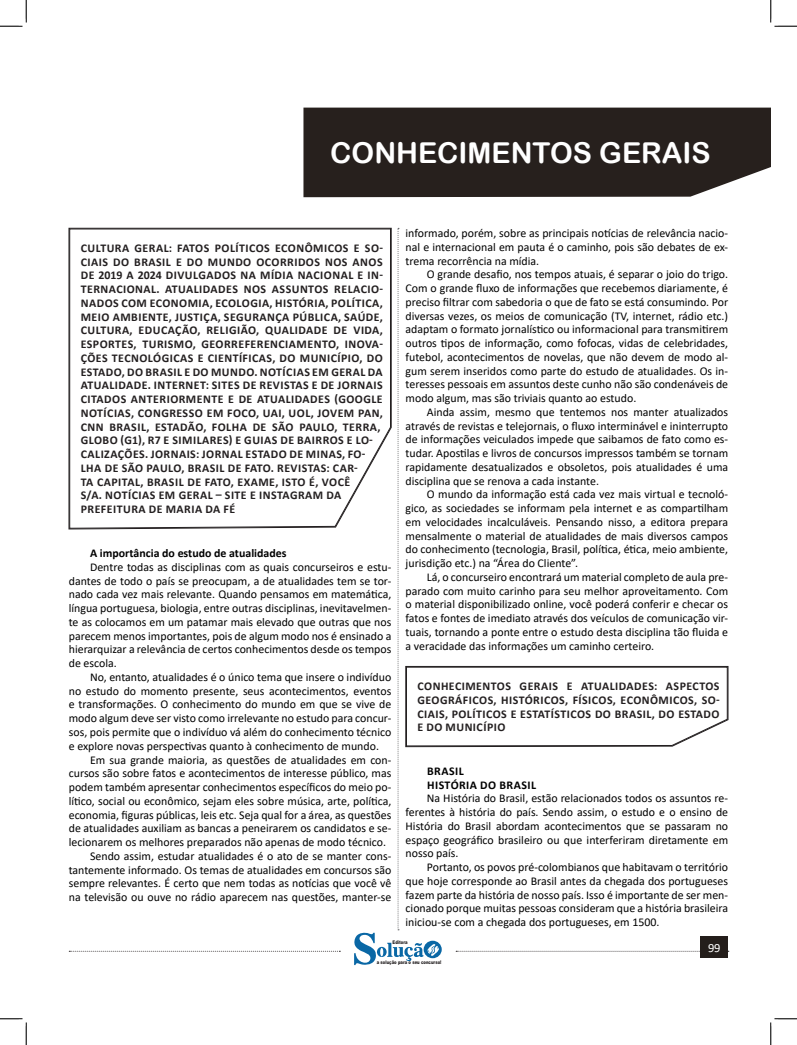
<style>
.page{position:relative;width:797px;height:1045px;background:#fff}
.page>*{position:absolute;margin:0;border:0;box-sizing:border-box;transform-origin:0 0}
.t1{font:28.75px "Arial Rounded MT Bold";color:#fff}
.t2{font:12.5px "Calibri";color:#fff}
.TEXTO_BASE{font:11.88px/13.8px "Calibri";color:#000;text-align:justify}
.CAIXINHAS{font:700 11.88px/13.8px "Calibri";letter-spacing:.04em;color:#231f20}
.Normal__Web{font:11.88px/13.8px "Calibri";color:#000;text-align:justify}
.TEXTO_BASE-2{font:700 11.88px "Calibri";color:#000}
.TITULO_DE_LEI{font:700 11.88px "Calibri";letter-spacing:.04em;color:#000}
.t3{font:900 5px "Arial";color:#231f20;scale:.76 1}
</style>
<div class="page">
<svg style="left:69px;top:951px;width:271px;height:1px"></svg>
<div style="left:303px;top:108px;width:467px;height:89px;background:#27201d"></div>
<svg style="left:69px;top:229px;width:285px;height:299px"></svg>
<svg style="left:354px;top:228px;width:375px;height:737px"></svg>
<svg style="left:0;top:0;width:27px;height:27px"></svg>
<svg style="left:0;top:1018px;width:27px;height:27px"></svg>
<svg style="left:770px;top:0;width:27px;height:27px"></svg>
<svg style="left:770px;top:1018px;width:27px;height:27px"></svg>
<h1 class="t1" style="left:330px;top:136px;width:382px">CONHECIMENTOS GERAIS</h1>
<p class="CAIXINHAS" style="left:81px;top:241px;width:304px">CULTURA GERAL: FATOS POLÍTICOS ECONÔMICOS E SO-CIAIS DO BRASIL E DO MUNDO OCORRIDOS NOS ANOS DE 2019 A 2024 DIVULGADOS NA MÍDIA NACIONAL E IN-TERNACIONAL. ATUALIDADES NOS ASSUNTOS RELACIO-NADOS COM ECONOMIA, ECOLOGIA, HISTÓRIA, POLÍTICA, MEIO AMBIENTE, JUSTIÇA, SEGURANÇA PÚBLICA, SAÚDE, CULTURA, EDUCAÇÃO, RELIGIÃO, QUALIDADE DE VIDA, ESPORTES, TURISMO, GEORREFERENCIAMENTO, INOVA-ÇÕES TECNOLÓGICAS E CIENTÍFICAS, DO MUNICÍPIO, DO ESTADO, DO BRASIL E DO MUNDO. NOTÍCIAS EM GERAL DA ATUALIDADE. INTERNET: SITES DE REVISTAS E DE JORNAIS CITADOS ANTERIORMENTE E DE ATUALIDADES (GOOGLE NOTÍCIAS, CONGRESSO EM FOCO, UAI, UOL, JOVEM PAN, CNN BRASIL, ESTADÃO, FOLHA DE SÃO PAULO, TERRA, GLOBO (G1), R7 E SIMILARES) E GUIAS DE BAIRROS E LO-CALIZAÇÕES. JORNAIS: JORNAL ESTADO DE MINAS, FO-LHA DE SÃO PAULO, BRASIL DE FATO. REVISTAS: CAR-<br>TA CAPITAL, BRASIL DE FATO, EXAME, ISTO É, VOCÊ<br>S/A. NOTÍCIAS EM GERAL – SITE E INSTAGRAM DA PREFEITURA DE MARIA DA FÉ</p>
<p class="TEXTO_BASE-2" style="left:90px;top:545px;width:198px">A importância do estudo de atualidades</p>
<p class="TEXTO_BASE" style="left:69px;top:560px;width:324px;text-indent:21px">Dentre todas as disciplinas com as quais concurseiros e estu&shy;dantes de todo o país se preocupam, a de atualidades tem se tor&shy;nado cada vez mais relevante. Quando pensamos em matemática, língua portuguesa, biologia, entre outras disciplinas, inevitavelmen&shy;te as colocamos em um patamar mais elevado que outras que nos parecem menos importantes, pois de algum modo nos é ensinado a hierarquizar a relevância de certos conhecimentos desde os tempos de escola.</p>
<p class="TEXTO_BASE" style="left:69px;top:670px;width:324px;text-indent:21px">No, entanto, atualidades é o único tema que insere o indivíduo no estudo do momento presente, seus acontecimentos, eventos e transformações. O conhecimento do mundo em que se vive de modo algum deve ser visto como irrelevante no estudo para concur&shy;sos, pois permite que o indivíduo vá além do conhecimento técnico e explore novas perspectivas quanto à conhecimento de mundo.</p>
<p class="TEXTO_BASE" style="left:69px;top:752px;width:324px;text-indent:21px">Em sua grande maioria, as questões de atualidades em con&shy;cursos são sobre fatos e acontecimentos de interesse público, mas podem também apresentar conhecimentos específicos do meio po&shy;lítico, social ou econômico, sejam eles sobre música, arte, política, economia, figuras públicas, leis etc. Seja qual for a área, as questões de atualidades auxiliam as bancas a peneirarem os candidatos e se&shy;lecionarem os melhores preparados não apenas de modo técnico.</p>
<p class="TEXTO_BASE" style="left:69px;top:848px;width:324px;text-indent:21px">Sendo assim, estudar atualidades é o ato de se manter cons&shy;tantemente informado. Os temas de atualidades em concursos são sempre relevantes. É certo que nem todas as notícias que você vê na televisão ou ouve no rádio aparecem nas questões, manter-se</p>
<p class="TEXTO_BASE" style="left:405px;top:226px;width:324px">informado, porém, sobre as principais notícias de relevância nacio&shy;nal e internacional em pauta é o caminho, pois são debates de ex&shy;trema recorrência na mídia.</p>
<p class="TEXTO_BASE" style="left:405px;top:267px;width:324px;text-indent:21px">O grande desafio, nos tempos atuais, é separar o joio do trigo.<br>Com o grande fluxo de informações que recebemos diariamente, é preciso filtrar com sabedoria o que de fato se está consumindo. Por diversas vezes, os meios de comunicação (TV, internet, rádio etc.) adaptam o formato jornalístico ou informacional para transmitirem outros tipos de informação, como fofocas, vidas de celebridades, futebol, acontecimentos de novelas, que não devem de modo al&shy;gum serem inseridos como parte do estudo de atualidades. Os in&shy;teresses pessoais em assuntos deste cunho não são condenáveis de modo algum, mas são triviais quanto ao estudo.</p>
<p class="TEXTO_BASE" style="left:405px;top:405px;width:324px;text-indent:21px">Ainda assim, mesmo que tentemos nos manter atualizados através de revistas e telejornais, o fluxo interminável e ininterrupto de informações veiculados impede que saibamos de fato como es&shy;tudar. Apostilas e livros de concursos impressos também se tornam rapidamente desatualizados e obsoletos, pois atualidades é uma disciplina que se renova a cada instante.</p>
<p class="TEXTO_BASE" style="left:405px;top:487px;width:324px;text-indent:21px">O mundo da informação está cada vez mais virtual e tecnoló&shy;gico, as sociedades se informam pela internet e as compartilham em velocidades incalculáveis. Pensando nisso, a editora prepara mensalmente o material de atualidades de mais diversos campos do conhecimento (tecnologia, Brasil, política, ética, meio ambiente, jurisdição etc.) na “Área do Cliente”.</p>
<p class="TEXTO_BASE" style="left:405px;top:570px;width:324px;text-indent:21px">Lá, o concurseiro encontrará um material completo de aula pre&shy;parado com muito carinho para seu melhor aproveitamento. Com o material disponibilizado online, você poderá conferir e checar os fatos e fontes de imediato através dos veículos de comunicação vir&shy;tuais, tornando a ponte entre o estudo desta disciplina tão fluida e a veracidade das informações um caminho certeiro.</p>
<p class="CAIXINHAS" style="left:417px;top:679px;width:304px;text-align:justify">CONHECIMENTOS GERAIS E ATUALIDADES: ASPECTOS GEOGRÁFICOS, HISTÓRICOS, FÍSICOS, ECONÔMICOS, SO-CIAIS, POLÍTICOS E ESTATÍSTICOS DO BRASIL, DO ESTADO E DO MUNICÍPIO</p>
<p class="TITULO_DE_LEI" style="left:427px;top:762px;width:38px">BRASIL</p>
<p class="TITULO_DE_LEI" style="left:427px;top:776px;width:110px">HISTÓRIA DO BRASIL</p>
<p class="Normal__Web" style="left:405px;top:791px;width:324px;text-indent:21px">Na História do Brasil, estão relacionados todos os assuntos re&shy;ferentes à história do país. Sendo assim, o estudo e o ensino de História do Brasil abordam acontecimentos que se passaram no espaço geográfico brasileiro ou que interferiram diretamente em nosso país.</p>
<p class="Normal__Web" style="left:405px;top:860px;width:324px;text-indent:21px">Portanto, os povos pré-colombianos que habitavam o território que hoje corresponde ao Brasil antes da chegada dos portugueses fazem parte da história de nosso país. Isso é importante de ser men&shy;cionado porque muitas pessoas consideram que a história brasileira iniciou-se com a chegada dos portugueses, em 1500.</p>
<p class="t3" style="left:392px;top:939px;width:21px">Editora</p>
<p class="t3" style="left:377px;top:959px;width:86px">a solução para o seu concurso!</p>
<p class="t2" style="left:708px;top:939px;width:14px">99</p>
</div>
